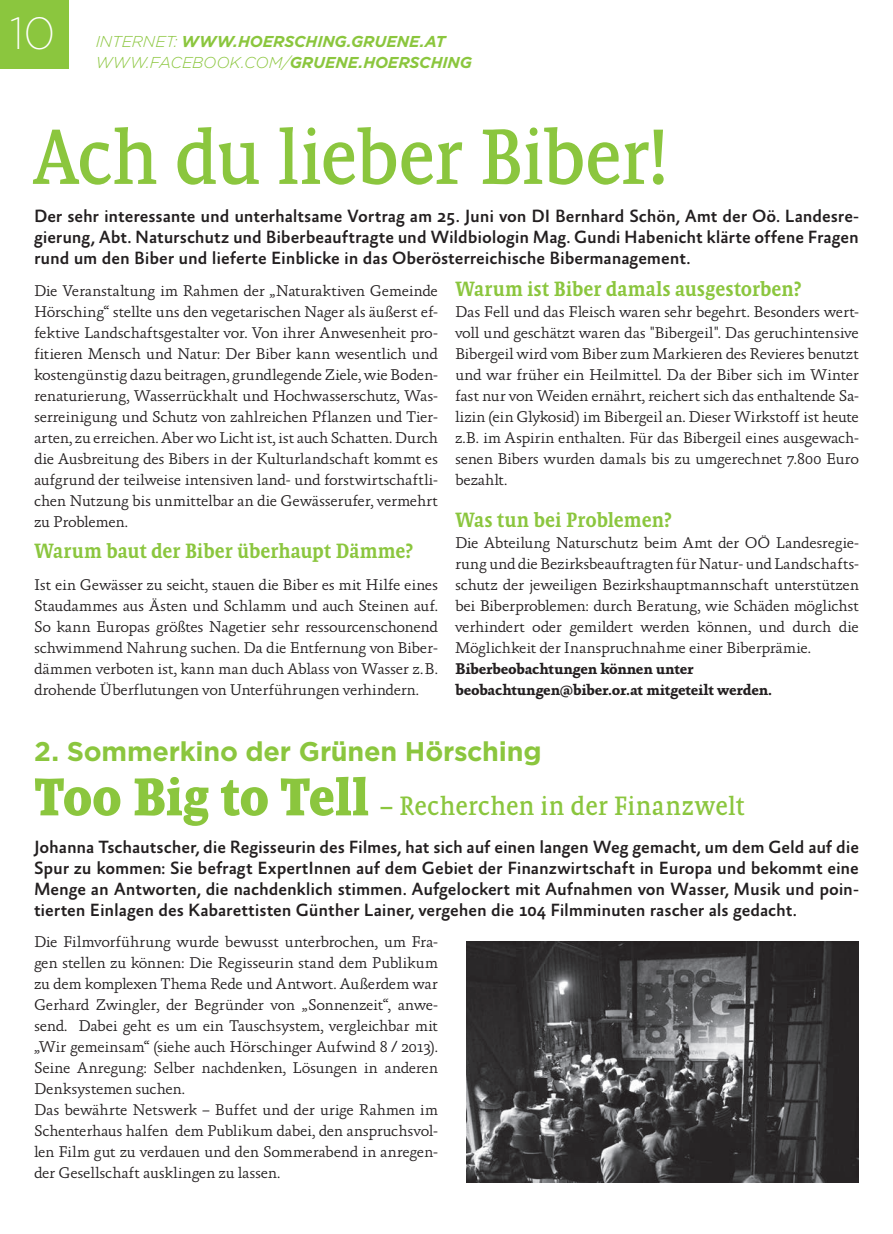
<style>
.page{position:relative;width:893px;height:1234px;background:#fff}
.page>*{position:absolute;margin:0;border:0;box-sizing:border-box;transform-origin:0 0}
.t1{font:79.5px "Absara Head OT";letter-spacing:-.015em;color:#8bc63e}
.t2{font:200 45px "Gotham";color:#fff}
.t3{font:27px "Absara Head OT";letter-spacing:.005em;color:#8bc63e}
.t4{font:700 27px "Gotham";letter-spacing:-.01em;color:#8bc63e}
.t5{font:500 21px "Absara Head OT";color:#8bc63e}
.t6{font:500 18px/21px "Absara Sans";letter-spacing:-.005em;color:#231f20;text-align:justify}
.t7{font:300 15.75px/21px "Absara";letter-spacing:-.02em;color:#231f20;text-align:justify}
.t8{font:700 15.75px/21px "Absara TF";letter-spacing:-.015em;color:#231f20}
.t9{font:italic 700 15.75px/21px "Gotham";letter-spacing:-.01em;color:#8bc63e}
.s1{font-weight:300}
.s2{font-weight:700;font-size:54px}
</style>
<div class="page">
<div style="left:0;top:0;width:68px;height:68px;background:#8bc63e"></div>
<img style="left:466px;top:941px;width:392px;height:240px">
<h2 class="t2" style="left:10px;top:9px;width:47px">10</h2>
<p class="t9" style="left:96px;top:31px;width:378px"><span class="s1">INTERNET:</span> WWW.HOERSCHING.GRUENE.AT<br><span class="s1">WWW.FACEBOOK.COM/</span>GRUENE.HOERSCHING</p>
<h1 class="t1" style="left:34px;top:109px;width:636px">Ach du lieber Biber!</h1>
<p class="t6" style="left:34px;top:206px;width:826px">Der sehr interessante und unterhaltsame Vortrag am 25. Juni von DI Bernhard Schön, Amt der Oö. Landesre&shy;gierung, Abt. Naturschutz und Biberbeauftragte und Wildbiologin Mag. Gundi Habenicht klärte offene Fragen rund um den Biber und lieferte Einblicke in das Oberösterreichische Bibermanagement.</p>
<p class="t7" style="left:34px;top:280px;width:405px">Die Veranstaltung im Rahmen der „Naturaktiven Gemeinde Hörsching“ stellte uns den vegetarischen Nager als äußerst ef&shy;fektive Landschaftsgestalter vor. Von ihrer Anwesenheit pro&shy;fitieren Mensch und Natur: Der Biber kann wesentlich und kostengünstig dazu beitragen, grundlegende Ziele, wie Boden&shy;renaturierung, Wasserrückhalt und Hochwasserschutz, Was&shy;serreinigung und Schutz von zahlreichen Pflanzen und Tier&shy;arten, zu erreichen. Aber wo Licht ist, ist auch Schatten. Durch die Ausbreitung des Bibers in der Kulturlandschaft kommt es aufgrund der teilweise intensiven land- und forstwirtschaftli&shy;chen Nutzung bis unmittelbar an die Gewässerufer, vermehrt zu Problemen.</p>
<h3 class="t5" style="left:34px;top:538px;width:381px">Warum baut der Biber überhaupt Dämme?</h3>
<p class="t7" style="left:34px;top:574px;width:406px">Ist ein Gewässer zu seicht, stauen die Biber es mit Hilfe eines Staudammes aus Ästen und Schlamm und auch Steinen auf.<br>So kann Europas größtes Nagetier sehr ressourcenschonend schwimmend Nahrung suchen. Da die Entfernung von Biber&shy;dämmen verboten ist, kann man duch Ablass von Wasser z.B. drohende Überflutungen von Unterführungen verhindern.</p>
<h3 class="t5" style="left:455px;top:276px;width:348px">Warum ist Biber damals ausgestorben?</h3>
<p class="t7" style="left:455px;top:301px;width:406px">Das Fell und das Fleisch waren sehr begehrt. Besonders wert&shy;voll und geschätzt waren das "Bibergeil". Das geruchintensive Bibergeil wird vom Biber zum Markieren des Revieres benutzt und war früher ein Heilmittel. Da der Biber sich im Winter fast nur von Weiden ernährt, reichert sich das enthaltende Sa&shy;lizin (ein Glykosid) im Bibergeil an. Dieser Wirkstoff ist heute z.B. im Aspirin enthalten. Für das Bibergeil eines ausgewach&shy;senen Bibers wurden damals bis zu umgerechnet 7.800 Euro bezahlt.</p>
<h3 class="t5" style="left:455px;top:507px;width:218px">Was tun bei Problemen?</h3>
<p class="t7" style="left:455px;top:532px;width:405px">Die Abteilung Naturschutz beim Amt der OÖ Landesregie&shy;rung und die Bezirksbeauftragten für Natur- und Landschafts&shy;schutz der jeweiligen Bezirkshauptmannschaft unterstützen bei Biberproblemen: durch Beratung, wie Schäden möglichst verhindert oder gemildert werden können, und durch die Möglichkeit der Inanspruchnahme einer Biberprämie.</p>
<p class="t8" style="left:455px;top:658px;width:319px">Biberbeobachtungen können unter beobachtungen@biber.or.at mitgeteilt werden.</p>
<h3 class="t4" style="left:34px;top:736px;width:509px">2. Sommerkino der Grünen Hörsching</h3>
<h3 class="t3" style="left:34px;top:789px;width:712px"><span class="s2">Too Big to Tell</span> – Recherchen in der Finanzwelt</h3>
<p class="t6" style="left:34px;top:836px;width:826px">Johanna Tschautscher, die Regisseurin des Filmes, hat sich auf einen langen Weg gemacht, um dem Geld auf die Spur zu kommen: Sie befragt ExpertInnen auf dem Gebiet der Finanzwirtschaft in Europa und bekommt eine Menge an Antworten, die nachdenklich stimmen. Aufgelockert mit Aufnahmen von Wasser, Musik und poin&shy;tierten Einlagen des Kabarettisten Günther Lainer, vergehen die 104 Filmminuten rascher als gedacht.</p>
<p class="t7" style="left:34px;top:931px;width:405px;text-align:left">Die Filmvorführung wurde bewusst unterbrochen, um Fra&shy;gen stellen zu können: Die Regisseurin stand dem Publikum zu dem komplexen Thema Rede und Antwort. Außerdem war Gerhard Zwingler, der Begründer von „Sonnenzeit“, anwe&shy;send. Dabei geht es um ein Tauschsystem, vergleichbar mit „Wir gemeinsam“ (siehe auch Hörschinger Aufwind 8 / 2013).<br>Seine Anregung: Selber nachdenken, Lösungen in anderen Denksystemen suchen.<br>Das bewährte Netswerk – Buffet und der urige Rahmen im Schenterhaus halfen dem Publikum dabei, den anspruchsvol&shy;len Film gut zu verdauen und den Sommerabend in anregen&shy;der Gesellschaft ausklingen zu lassen.</p>
</div>
